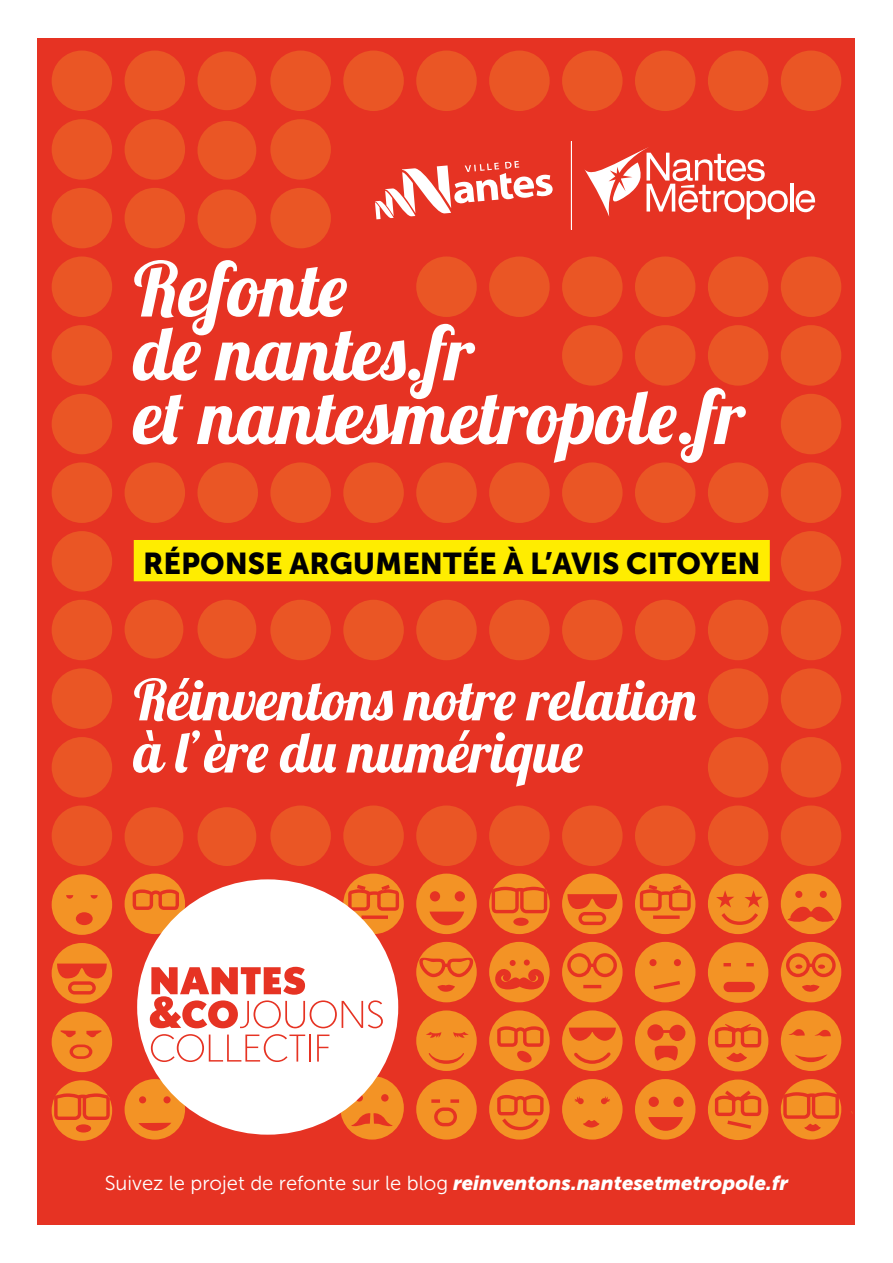
<style>
.page{position:relative;width:893px;height:1263px;background:#fff}
.page>*{position:absolute;margin:0;border:0;box-sizing:border-box;transform-origin:0 0}
.t1{font:75.3px/63.8px "Lobster 1.4";color:#fff}
.t2{font:56.55px/52.2px "Lobster 1.4";color:#fff}
.t3{font:30px "Museo Sans 900";color:#000}
.t4{font:20.25px "Museo Sans 300";color:#fff}
.s1{font-family:"Museo Sans 900";font-style:italic}
</style>
<div class="page">
<div style="left:38px;top:38px;width:817px;height:1187px;background:#e63323"></div>
<div style="left:489px;top:256px;width:61px;height:61px;background:#ea5625;border-radius:50%"></div>
<div style="left:562px;top:256px;width:61px;height:61px;background:#ea5625;border-radius:50%"></div>
<div style="left:52px;top:119px;width:60px;height:61px;background:#ea5625;border-radius:50%"></div>
<div style="left:708px;top:668px;width:60px;height:61px;background:#ea5625;border-radius:50%"></div>
<div style="left:52px;top:668px;width:60px;height:61px;background:#ea5625;border-radius:50%"></div>
<div style="left:781px;top:668px;width:60px;height:61px;background:#ea5625;border-radius:50%"></div>
<div style="left:52px;top:51px;width:60px;height:60px;background:#ea5625;border-radius:50%"></div>
<div style="left:125px;top:51px;width:60px;height:60px;background:#ea5625;border-radius:50%"></div>
<div style="left:197px;top:51px;width:59px;height:59px;background:#ea5625;border-radius:50%"></div>
<div style="left:270px;top:51px;width:61px;height:60px;background:#ea5625;border-radius:50%"></div>
<div style="left:343px;top:51px;width:61px;height:60px;background:#ea5625;border-radius:50%"></div>
<div style="left:416px;top:51px;width:61px;height:60px;background:#ea5625;border-radius:50%"></div>
<div style="left:125px;top:119px;width:60px;height:61px;background:#ea5625;border-radius:50%"></div>
<div style="left:125px;top:188px;width:60px;height:60px;background:#ea5625;border-radius:50%"></div>
<div style="left:197px;top:121px;width:59px;height:59px;background:#ea5625;border-radius:50%"></div>
<div style="left:197px;top:190px;width:59px;height:58px;background:#ea5625;border-radius:50%"></div>
<div style="left:270px;top:119px;width:61px;height:61px;background:#ea5625;border-radius:50%"></div>
<div style="left:270px;top:188px;width:61px;height:60px;background:#ea5625;border-radius:50%"></div>
<div style="left:416px;top:256px;width:61px;height:61px;background:#ea5625;border-radius:50%"></div>
<div style="left:489px;top:51px;width:61px;height:60px;background:#ea5625;border-radius:50%"></div>
<div style="left:562px;top:51px;width:61px;height:60px;background:#ea5625;border-radius:50%"></div>
<div style="left:635px;top:51px;width:60px;height:60px;background:#ea5625;border-radius:50%"></div>
<div style="left:708px;top:51px;width:60px;height:60px;background:#ea5625;border-radius:50%"></div>
<div style="left:781px;top:51px;width:60px;height:60px;background:#ea5625;border-radius:50%"></div>
<div style="left:635px;top:256px;width:60px;height:61px;background:#ea5625;border-radius:50%"></div>
<div style="left:52px;top:188px;width:60px;height:60px;background:#ea5625;border-radius:50%"></div>
<div style="left:708px;top:256px;width:60px;height:61px;background:#ea5625;border-radius:50%"></div>
<div style="left:52px;top:256px;width:60px;height:61px;background:#ea5625;border-radius:50%"></div>
<div style="left:781px;top:256px;width:60px;height:61px;background:#ea5625;border-radius:50%"></div>
<div style="left:52px;top:325px;width:60px;height:61px;background:#ea5625;border-radius:50%"></div>
<div style="left:781px;top:325px;width:60px;height:61px;background:#ea5625;border-radius:50%"></div>
<div style="left:52px;top:394px;width:60px;height:60px;background:#ea5625;border-radius:50%"></div>
<div style="left:781px;top:394px;width:60px;height:60px;background:#ea5625;border-radius:50%"></div>
<div style="left:708px;top:462px;width:60px;height:61px;background:#ea5625;border-radius:50%"></div>
<div style="left:708px;top:325px;width:60px;height:61px;background:#ea5625;border-radius:50%"></div>
<div style="left:635px;top:462px;width:60px;height:61px;background:#ea5625;border-radius:50%"></div>
<div style="left:635px;top:325px;width:60px;height:61px;background:#ea5625;border-radius:50%"></div>
<div style="left:562px;top:462px;width:61px;height:61px;background:#ea5625;border-radius:50%"></div>
<div style="left:562px;top:325px;width:61px;height:61px;background:#ea5625;border-radius:50%"></div>
<div style="left:489px;top:462px;width:61px;height:61px;background:#ea5625;border-radius:50%"></div>
<div style="left:416px;top:462px;width:61px;height:61px;background:#ea5625;border-radius:50%"></div>
<div style="left:343px;top:462px;width:61px;height:61px;background:#ea5625;border-radius:50%"></div>
<div style="left:270px;top:462px;width:61px;height:61px;background:#ea5625;border-radius:50%"></div>
<div style="left:197px;top:462px;width:61px;height:61px;background:#ea5625;border-radius:50%"></div>
<div style="left:125px;top:462px;width:60px;height:61px;background:#ea5625;border-radius:50%"></div>
<div style="left:52px;top:462px;width:60px;height:61px;background:#ea5625;border-radius:50%"></div>
<div style="left:781px;top:462px;width:60px;height:61px;background:#ea5625;border-radius:50%"></div>
<div style="left:52px;top:531px;width:60px;height:61px;background:#ea5625;border-radius:50%"></div>
<div style="left:781px;top:531px;width:60px;height:61px;background:#ea5625;border-radius:50%"></div>
<div style="left:52px;top:600px;width:60px;height:60px;background:#ea5625;border-radius:50%"></div>
<div style="left:781px;top:600px;width:60px;height:60px;background:#ea5625;border-radius:50%"></div>
<div style="left:708px;top:600px;width:60px;height:60px;background:#ea5625;border-radius:50%"></div>
<div style="left:635px;top:600px;width:60px;height:60px;background:#ea5625;border-radius:50%"></div>
<div style="left:562px;top:600px;width:61px;height:60px;background:#ea5625;border-radius:50%"></div>
<div style="left:489px;top:600px;width:61px;height:60px;background:#ea5625;border-radius:50%"></div>
<div style="left:416px;top:600px;width:61px;height:60px;background:#ea5625;border-radius:50%"></div>
<div style="left:52px;top:737px;width:60px;height:60px;background:#ea5625;border-radius:50%"></div>
<div style="left:708px;top:737px;width:60px;height:60px;background:#ea5625;border-radius:50%"></div>
<div style="left:781px;top:737px;width:60px;height:60px;background:#ea5625;border-radius:50%"></div>
<div style="left:489px;top:805px;width:61px;height:61px;background:#ea5625;border-radius:50%"></div>
<div style="left:197px;top:807px;width:59px;height:59px;background:#ea5625;border-radius:50%"></div>
<div style="left:125px;top:807px;width:58px;height:59px;background:#ea5625;border-radius:50%"></div>
<div style="left:270px;top:805px;width:61px;height:61px;background:#ea5625;border-radius:50%"></div>
<div style="left:343px;top:805px;width:61px;height:61px;background:#ea5625;border-radius:50%"></div>
<div style="left:197px;top:600px;width:59px;height:58px;background:#ea5625;border-radius:50%"></div>
<div style="left:125px;top:600px;width:58px;height:58px;background:#ea5625;border-radius:50%"></div>
<div style="left:270px;top:600px;width:61px;height:60px;background:#ea5625;border-radius:50%"></div>
<div style="left:343px;top:600px;width:61px;height:60px;background:#ea5625;border-radius:50%"></div>
<div style="left:416px;top:805px;width:61px;height:61px;background:#ea5625;border-radius:50%"></div>
<div style="left:635px;top:805px;width:60px;height:61px;background:#ea5625;border-radius:50%"></div>
<div style="left:562px;top:805px;width:61px;height:61px;background:#ea5625;border-radius:50%"></div>
<div style="left:52px;top:805px;width:60px;height:61px;background:#ea5625;border-radius:50%"></div>
<div style="left:781px;top:805px;width:60px;height:61px;background:#ea5625;border-radius:50%"></div>
<div style="left:708px;top:805px;width:60px;height:61px;background:#ea5625;border-radius:50%"></div>
<svg style="left:124px;top:1079px;width:61px;height:61px"></svg>
<svg style="left:52px;top:1080px;width:60px;height:61px"></svg>
<svg style="left:52px;top:943px;width:60px;height:60px"></svg>
<svg style="left:125px;top:873px;width:60px;height:61px"></svg>
<svg style="left:343px;top:874px;width:61px;height:60px"></svg>
<svg style="left:52px;top:874px;width:60px;height:61px"></svg>
<svg style="left:340px;top:1076px;width:64px;height:63px"></svg>
<svg style="left:781px;top:874px;width:60px;height:60px"></svg>
<svg style="left:562px;top:1010px;width:61px;height:61px"></svg>
<svg style="left:635px;top:942px;width:60px;height:60px"></svg>
<svg style="left:708px;top:942px;width:60px;height:61px"></svg>
<svg style="left:489px;top:942px;width:61px;height:60px"></svg>
<svg style="left:489px;top:1010px;width:61px;height:61px"></svg>
<svg style="left:489px;top:1079px;width:61px;height:60px"></svg>
<svg style="left:635px;top:1079px;width:60px;height:60px"></svg>
<svg style="left:489px;top:873px;width:61px;height:61px"></svg>
<svg style="left:562px;top:873px;width:61px;height:61px"></svg>
<svg style="left:708px;top:873px;width:60px;height:61px"></svg>
<svg style="left:635px;top:874px;width:60px;height:60px"></svg>
<svg style="left:416px;top:873px;width:61px;height:61px"></svg>
<svg style="left:781px;top:1079px;width:60px;height:60px"></svg>
<svg style="left:416px;top:1079px;width:61px;height:60px"></svg>
<svg style="left:708px;top:1079px;width:60px;height:61px"></svg>
<svg style="left:562px;top:1079px;width:61px;height:60px"></svg>
<svg style="left:780px;top:1010px;width:62px;height:61px"></svg>
<svg style="left:635px;top:1010px;width:60px;height:61px"></svg>
<svg style="left:416px;top:942px;width:61px;height:60px"></svg>
<svg style="left:416px;top:1010px;width:61px;height:61px"></svg>
<svg style="left:562px;top:942px;width:61px;height:60px"></svg>
<svg style="left:781px;top:942px;width:60px;height:60px"></svg>
<svg style="left:708px;top:1011px;width:60px;height:60px"></svg>
<svg style="left:52px;top:1012px;width:60px;height:60px"></svg>
<div style="left:137px;top:879px;width:261px;height:256px;background:#fff;border-radius:50%"></div>
<svg style="left:150px;top:967px;width:233px;height:61px"></svg>
<svg style="left:151px;top:1034px;width:154px;height:28px"></svg>
<hr style="left:309px;top:1034px;width:2px;height:27px;background:#e63323">
<svg style="left:317px;top:1034px;width:12px;height:27px"></svg>
<div style="left:134px;top:540px;width:636px;height:41px;background:#ffed00"></div>
<hr style="left:790px;top:183px;width:3px;height:29px;background:#fff">
<svg style="left:796px;top:190px;width:19px;height:22px"></svg>
<svg style="left:584px;top:147px;width:204px;height:72px"></svg>
<svg style="left:375px;top:161px;width:178px;height:58px"></svg>
<hr style="left:571px;top:141px;width:1px;height:89px;background:#fff">
<h1 class="t1" style="left:134px;top:256px;width:613px">Refonte<br>de nantes.fr<br>et nantesmetropole.fr</h1>
<h3 class="t3" style="left:143px;top:546px;width:619px">RÉPONSE ARGUMENTÉE À L’AVIS CITOYEN</h3>
<h2 class="t2" style="left:134px;top:673px;width:564px">Réinventons notre relation à l’ère du numérique</h2>
<p class="t4" style="left:105px;top:1172px;width:685px">Suivez le projet de refonte sur le blog <span class="s1">reinventons.nantesetmetropole.fr</span></p>
</div>
